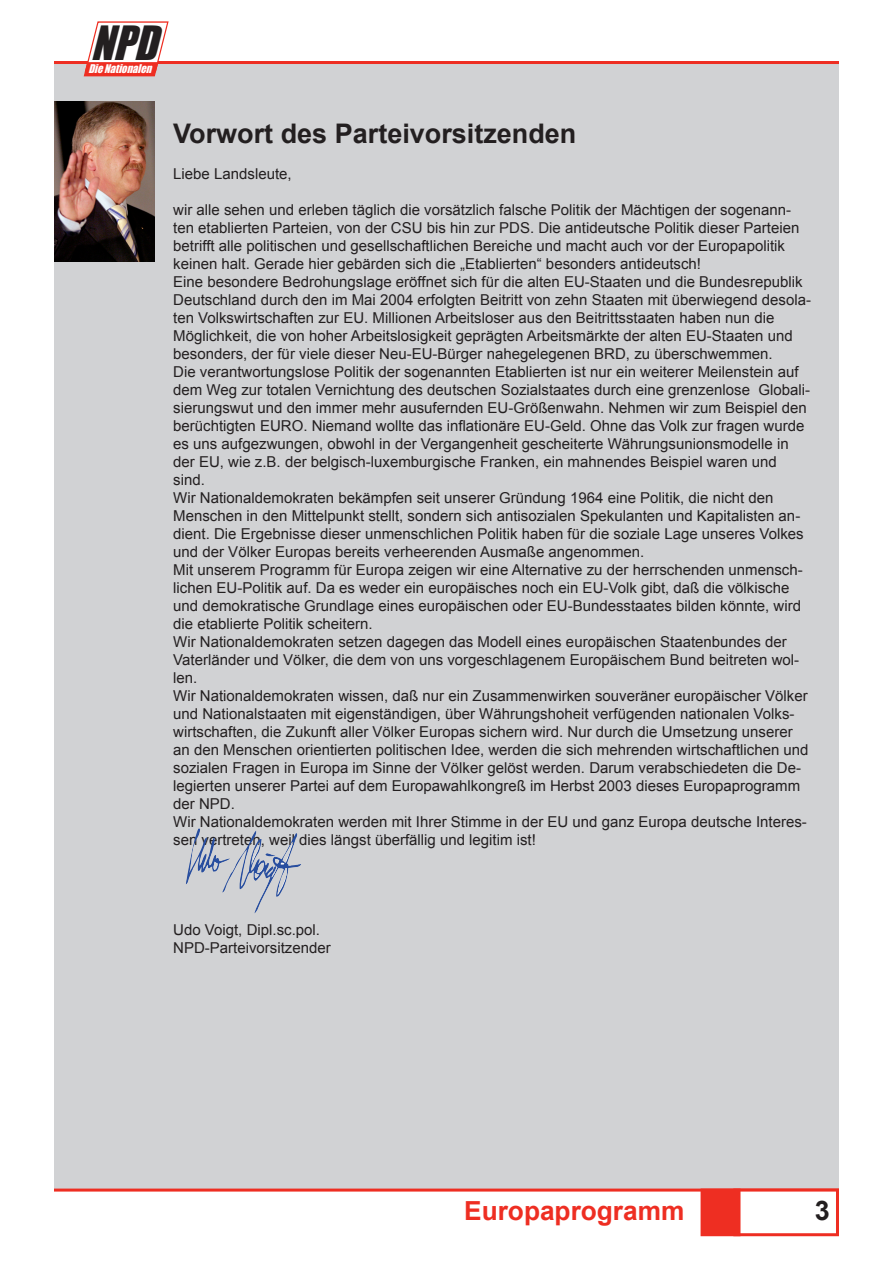
<style>
.page{position:relative;width:893px;height:1263px;background:#fff}
.page>*{position:absolute;margin:0;border:0;box-sizing:border-box;transform-origin:0 0}
.t1{font:italic 43.65px "Impact";color:#231f20;scale:.94 1}
.t2{font:700 27px "Arial";color:#231f20}
.t3{font:700 26.25px "Arial";color:#ee2e22}
.t4{font:15px/18px "Arial";color:#231f20}
.t5{font:italic 11.1px "Impact";color:#fff;scale:.94 1}
</style>
<div class="page">
<div style="left:54px;top:64px;width:785px;height:1127px;background:#d1d2d4"></div>
<hr style="left:54px;top:61px;width:785px;height:3px;background:#ee2e22">
<svg style="left:83px;top:21px;width:86px;height:56px"></svg>
<hr style="left:54px;top:1188px;width:785px;height:3px;background:#ee2e22">
<div style="left:733px;top:1188px;width:106px;height:48px;border:3px solid #ee2e22"></div>
<div style="left:702px;top:1190px;width:37px;height:45px;background:#ee2e22"></div>
<div style="left:701px;top:1188px;width:39px;height:48px;border:3px solid #ee2e22"></div>
<img style="left:54px;top:102px;width:101px;height:159px">
<svg style="left:186px;top:828px;width:115px;height:85px"></svg>
<h1 class="t1" style="left:91px;top:9px;width:89px">NPD</h1>
<p class="t5" style="left:88px;top:60px;width:73px">DieNationalen</p>
<h2 class="t2" style="left:173px;top:116px;width:405px">Vorwort des Parteivorsitzenden</h2>
<p class="t4" style="left:173px;top:165px;width:120px">Liebe Landsleute,</p>
<p class="t4" style="left:173px;top:201px;width:639px">wir alle sehen und erleben täglich die vorsätzlich falsche Politik der Mächtigen der sogenann&shy;ten etablierten Parteien, von der CSU bis hin zur PDS. Die antideutsche Politik dieser Parteien betrifft alle politischen und gesellschaftlichen Bereiche und macht auch vor der Europapolitik keinen halt. Gerade hier gebärden sich die „Etablierten“ besonders antideutsch!<br>Eine besondere Bedrohungslage eröffnet sich für die alten EU-Staaten und die Bundesrepublik Deutschland durch den im Mai 2004 erfolgten Beitritt von zehn Staaten mit überwiegend desola&shy;ten Volkswirtschaften zur EU. Millionen Arbeitsloser aus den Beitrittsstaaten haben nun die Möglichkeit, die von hoher Arbeitslosigkeit geprägten Arbeitsmärkte der alten EU-Staaten und besonders, der für viele dieser Neu-EU-Bürger nahegelegenen BRD, zu überschwemmen.<br>Die verantwortungslose Politik der sogenannten Etablierten ist nur ein weiterer Meilenstein auf dem Weg zur totalen Vernichtung des deutschen Sozialstaates durch eine grenzenlose Globali&shy;sierungswut und den immer mehr ausufernden EU-Größenwahn. Nehmen wir zum Beispiel den berüchtigten EURO. Niemand wollte das inflationäre EU-Geld. Ohne das Volk zur fragen wurde es uns aufgezwungen, obwohl in der Vergangenheit gescheiterte Währungsunionsmodelle in der EU, wie z.B. der belgisch-luxemburgische Franken, ein mahnendes Beispiel waren und sind.<br>Wir Nationaldemokraten bekämpfen seit unserer Gründung 1964 eine Politik, die nicht den Menschen in den Mittelpunkt stellt, sondern sich antisozialen Spekulanten und Kapitalisten an&shy;dient. Die Ergebnisse dieser unmenschlichen Politik haben für die soziale Lage unseres Volkes und der Völker Europas bereits verheerenden Ausmaße angenommen.<br>Mit unserem Programm für Europa zeigen wir eine Alternative zu der herrschenden unmensch&shy;lichen EU-Politik auf. Da es weder ein europäisches noch ein EU-Volk gibt, daß die völkische und demokratische Grundlage eines europäischen oder EU-Bundesstaates bilden könnte, wird die etablierte Politik scheitern.<br>Wir Nationaldemokraten setzen dagegen das Modell eines europäischen Staatenbundes der Vaterländer und Völker, die dem von uns vorgeschlagenem Europäischem Bund beitreten wol&shy;len.<br>Wir Nationaldemokraten wissen, daß nur ein Zusammenwirken souveräner europäischer Völker und Nationalstaaten mit eigenständigen, über Währungshoheit verfügenden nationalen Volks&shy;wirtschaften, die Zukunft aller Völker Europas sichern wird. Nur durch die Umsetzung unserer an den Menschen orientierten politischen Idee, werden die sich mehrenden wirtschaftlichen und sozialen Fragen in Europa im Sinne der Völker gelöst werden. Darum verabschiedeten die De&shy;legierten unserer Partei auf dem Europawahlkongreß im Herbst 2003 dieses Europaprogramm der NPD.<br>Wir Nationaldemokraten werden mit Ihrer Stimme in der EU und ganz Europa deutsche Interes&shy;sen vertreten, weil dies längst überfällig und legitim ist!</p>
<p class="t4" style="left:173px;top:921px;width:159px">Udo Voigt, Dipl.sc.pol.<br>NPD-Parteivorsitzender</p>
<h3 class="t3" style="left:464px;top:1194px;width:222px">Europaprogramm</h3>
</div>
